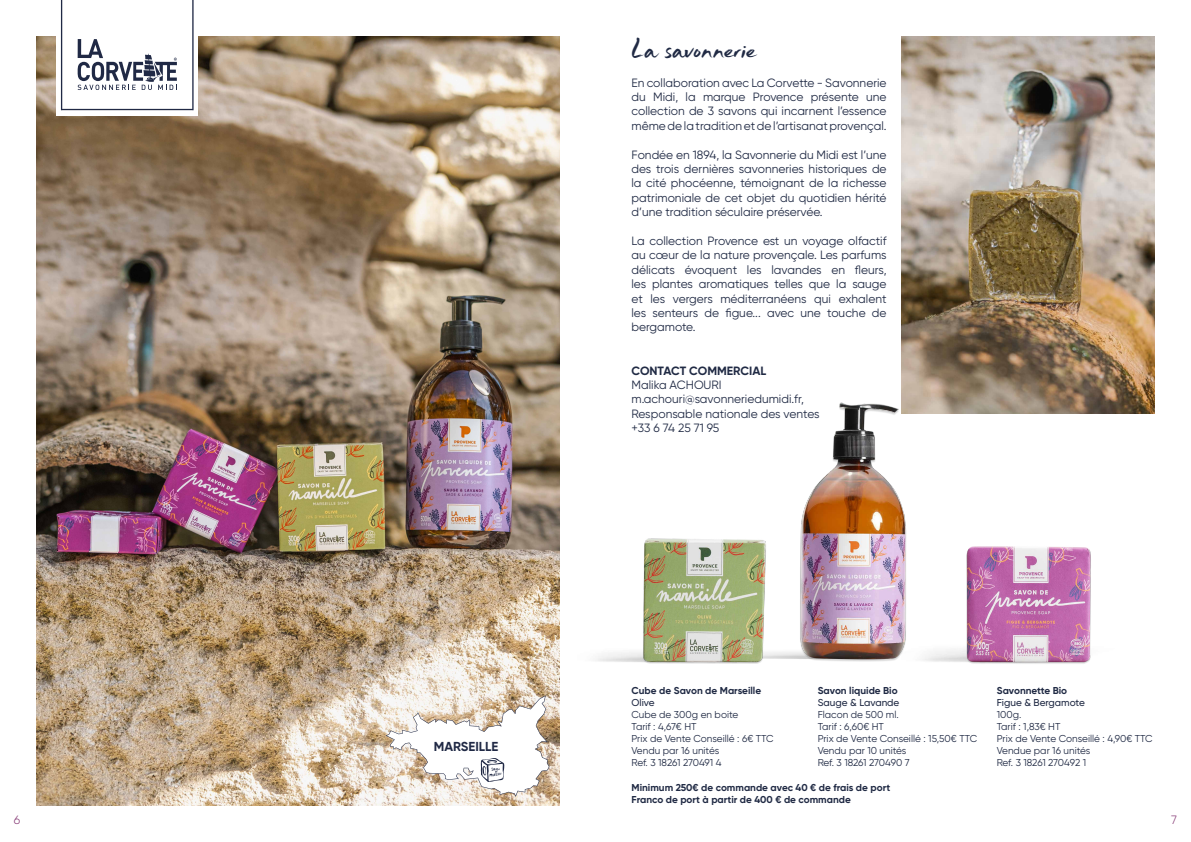
<style>
.page{position:relative;width:1191px;height:842px;background:#fff}
.page>*{position:absolute;margin:0;border:0;box-sizing:border-box;transform-origin:0 0}
.t1{font:29px "Just Wright";color:#202a44}
.t2{font:700 13px "Gilroy";color:#202945}
.t3{font:12px/14.4px "Gilroy";color:#202a44;text-align:justify}
.t4{font:700 12px "Gilroy";color:#202a44}
.t5{font:300 12px "Gilroy";color:#7d2b6b}
.t6{font:10px/12px "Gilroy";color:#202a44}
.t7{font:700 10px/12px "Gilroy";color:#202a44}
.t8{font:500 10px "Gilroy";color:#202a44}
</style>
<div class="page">
<img style="left:831px;top:402px;width:70px;height:260px">
<img style="left:36px;top:36px;width:523px;height:770px">
<svg style="left:57px;top:0;width:141px;height:115px"></svg>
<svg style="left:61px;top:0;width:133px;height:110px"></svg>
<svg style="left:386px;top:695px;width:163px;height:102px"></svg>
<img style="left:901px;top:36px;width:254px;height:378px">
<img style="left:595px;top:471px;width:240px;height:193px">
<img style="left:901px;top:504px;width:190px;height:160px">
<p class="t2" style="left:434px;top:738px;width:66px">MARSEILLE</p>
<h1 class="t1" style="left:631px;top:30px;width:125px">La savonnerie</h1>
<p class="t3" style="left:631px;top:75px;width:257px">En collaboration avec La Corvette - Savonnerie du Midi, la marque Provence présente une collection de 3 savons qui incarnent l’essence même de la tradition et de l’artisanat provençal.</p>
<p class="t3" style="left:631px;top:147px;width:257px">Fondée en 1894, la Savonnerie du Midi est l’une des trois dernières savonneries historiques de la cité phocéenne, témoignant de la richesse patrimoniale de cet objet du quotidien hérité d’une tradition séculaire préservée.</p>
<p class="t3" style="left:631px;top:233px;width:257px">La collection Provence est un voyage olfactif au cœur de la nature provençale. Les parfums délicats évoquent les lavandes en fleurs, les plantes aromatiques telles que la sauge et les vergers méditerranéens qui exhalent les senteurs de figue... avec une touche de bergamote.</p>
<p class="t4" style="left:631px;top:363px;width:136px">CONTACT COMMERCIAL</p>
<p class="t3" style="left:631px;top:377px;width:190px;text-align:left">Malika ACHOURI m.achouri@savonneriedumidi.fr,<br>Responsable nationale des ventes +33 6 74 25 71 95</p>
<p class="t7" style="left:631px;top:684px;width:131px">Cube de Savon de Marseille</p>
<p class="t8" style="left:631px;top:696px;width:25px">Olive</p>
<p class="t6" style="left:631px;top:708px;width:144px">Cube de 300g en boite<br>Tarif : 4,67€ HT<br>Prix de Vente Conseillé : 6€ TTC<br>Vendu par 16 unités<br>Ref. 3 18261 270491 4</p>
<p class="t7" style="left:817px;top:684px;width:82px">Savon liquide Bio</p>
<p class="t8" style="left:817px;top:696px;width:83px">Sauge &amp; Lavande</p>
<p class="t6" style="left:817px;top:708px;width:161px">Flacon de 500 ml.<br>Tarif : 6,60€ HT<br>Prix de Vente Conseillé : 15,50€ TTC<br>Vendu par 10 unités<br>Ref. 3 18261 270490 7</p>
<p class="t7" style="left:631px;top:781px;width:260px">Minimum 250€ de commande avec 40 € de frais de port<br>Franco de port à partir de 400 € de commande</p>
<p class="t7" style="left:996px;top:684px;width:72px">Savonnette Bio</p>
<p class="t8" style="left:996px;top:696px;width:90px">Figue &amp; Bergamote</p>
<p class="t6" style="left:996px;top:708px;width:157px">100g.<br>Tarif : 1,83€ HT<br>Prix de Vente Conseillé : 4,90€ TTC<br>Vendue par 16 unités<br>Ref. 3 18261 270492 1</p>
<p class="t5" style="left:14px;top:812px;width:8px">6</p>
<p class="t5" style="left:1171px;top:812px;width:7px">7</p>
</div>
